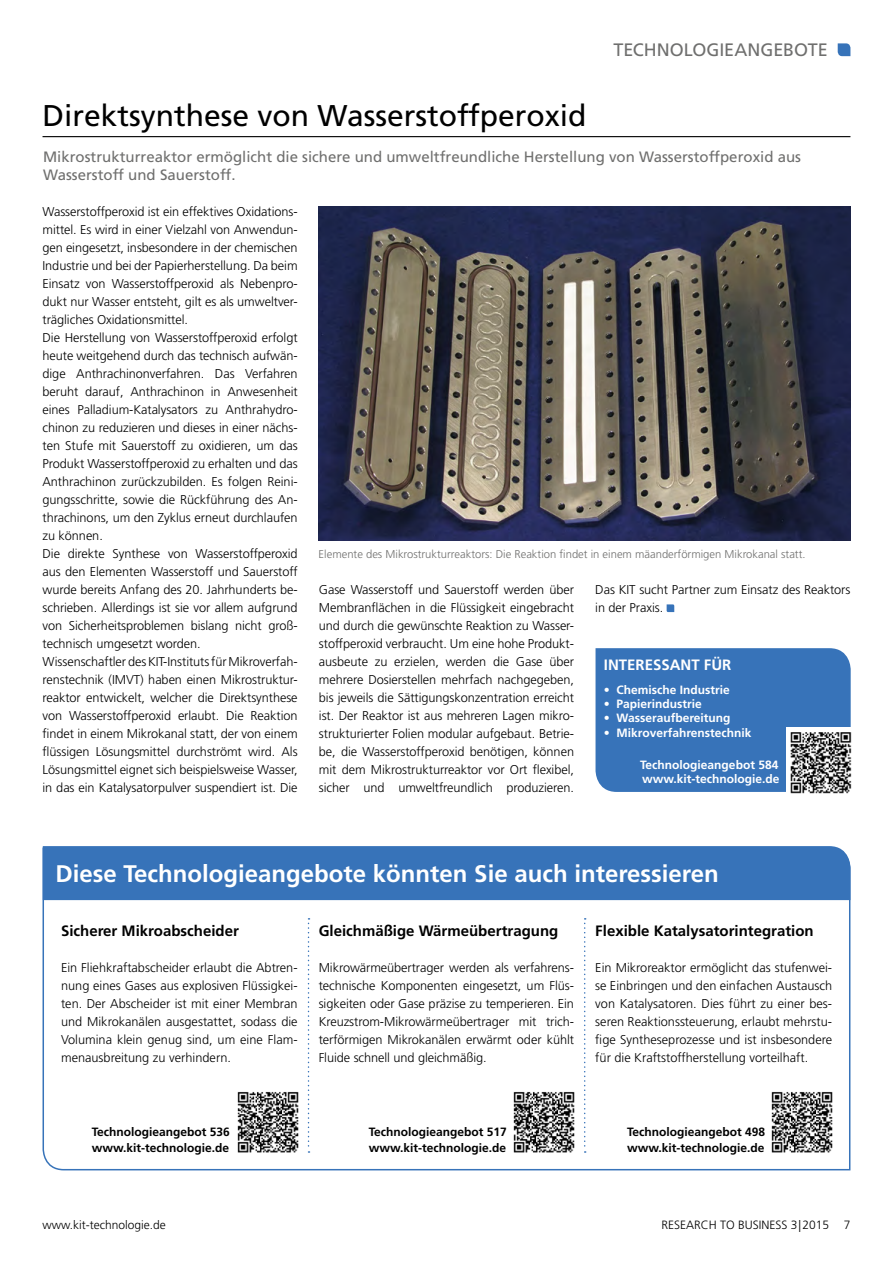
<style>
.page{position:relative;width:893px;height:1263px;background:#fff}
.page>*{position:absolute;margin:0;border:0;box-sizing:border-box;transform-origin:0 0}
.t1{font:30px "Frutiger LT Std";color:#000}
.t2{font:700 24px "Frutiger LT Std";color:#fff}
.t3{font:18px "Frutiger LT Std";color:#6f6f6e}
.t4{font:15px/18px "Frutiger LT Std";color:#6f6f6e}
.t5{font:700 15px "Frutiger LT Std";color:#000}
.t6{font:700 15px "Frutiger LT Std";color:#fff}
.t7{font:300 12.75px/18px "Frutiger LT Std";letter-spacing:-.005em;color:#000;text-align:justify}
.t8{font:700 12px/16.5px "Frutiger LT Std";color:#000}
.t9{font:700 12px/14.4px "Frutiger LT Std";color:#fff}
.t10{font:300 12px "Frutiger LT Std";color:#000}
.t11{font:300 11.25px "Frutiger LT Std";color:#6f6f6e}
</style>
<div class="page">
<svg style="left:838px;top:43px;width:12px;height:13px"></svg>
<svg style="left:42px;top:847px;width:809px;height:324px"></svg>
<div style="left:43px;top:846px;width:807px;height:54px;background:#3773b9"></div>
<svg style="left:308px;top:918px;width:1px;height:235px"></svg>
<img style="left:233px;top:1087px;width:69px;height:70px">
<img style="left:509px;top:1087px;width:69px;height:69px">
<img style="left:767px;top:1087px;width:70px;height:69px">
<svg style="left:584px;top:918px;width:2px;height:235px"></svg>
<hr style="left:43px;top:136px;width:807px;height:1px;background:#000">
<div style="left:595px;top:648px;width:256px;height:144px;background:#3773b9"></div>
<img style="left:787px;top:728px;width:65px;height:66px">
<img style="left:319px;top:207px;width:531px;height:333px">
<svg style="left:667px;top:604px;width:7px;height:8px"></svg>
<h3 class="t3" style="left:613px;top:39px;width:216px">TECHNOLOGIEANGEBOTE</h3>
<h1 class="t1" style="left:43px;top:98px;width:546px">Direktsynthese von Wasserstoffperoxid</h1>
<p class="t4" style="left:43px;top:148px;width:759px">Mikrostrukturreaktor ermöglicht die sichere und umweltfreundliche Herstellung von Wasserstoffperoxid aus<br>Wasserstoff und Sauerstoff.</p>
<p class="t7" style="left:43px;top:203px;width:257px;text-align:left">Wasserstoffperoxid ist ein effektives Oxidations&shy;mittel. Es wird in einer Vielzahl von Anwendun&shy;gen eingesetzt, insbesondere in der chemischen Industrie und bei der Papierherstellung. Da beim Einsatz von Wasserstoffperoxid als Nebenpro&shy;dukt nur Wasser entsteht, gilt es als umweltver&shy;trägliches Oxidationsmittel.<br>Die Herstellung von Wasserstoffperoxid erfolgt heute weitgehend durch das technisch aufwän&shy;dige Anthrachinonverfahren. Das Verfahren beruht darauf, Anthrachinon in Anwesenheit eines Palladium-Katalysators zu Anthrahydro&shy;chinon zu reduzieren und dieses in einer nächs&shy;ten Stufe mit Sauerstoff zu oxidieren, um das Produkt Wasserstoffperoxid zu erhalten und das Anthrachinon zurückzubilden. Es folgen Reini&shy;gungsschritte, sowie die Rückführung des An&shy;thrachinons, um den Zyklus erneut durchlaufen zu können.<br>Die direkte Synthese von Wasserstoffperoxid aus den Elementen Wasserstoff und Sauerstoff wurde bereits Anfang des 20. Jahrhunderts be&shy;schrieben. Allerdings ist sie vor allem aufgrund von Sicherheitsproblemen bislang nicht groß&shy;technisch umgesetzt worden.<br>Wissenschaftler des KIT-Instituts für Mikroverfah&shy;renstechnik (IMVT) haben einen Mikrostruktur&shy;reaktor entwickelt, welcher die Direktsynthese von Wasserstoffperoxid erlaubt. Die Reaktion findet in einem Mikrokanal statt, der von einem flüssigen Lösungsmittel durchströmt wird. Als Lösungsmittel eignet sich beispielsweise Wasser, in das ein Katalysatorpulver suspendiert ist. Die</p>
<p class="t11" style="left:319px;top:548px;width:488px">Elemente des Mikrostrukturreaktors: Die Reaktion findet in einem mäanderförmigen Mikrokanal statt.</p>
<p class="t7" style="left:319px;top:581px;width:257px">Gase Wasserstoff und Sauerstoff werden über Membranflächen in die Flüssigkeit eingebracht und durch die gewünschte Reaktion zu Wasser&shy;stoffperoxid verbraucht. Um eine hohe Produkt&shy;ausbeute zu erzielen, werden die Gase über mehrere Dosierstellen mehrfach nachgegeben, bis jeweils die Sättigungskonzentration erreicht ist. Der Reaktor ist aus mehreren Lagen mikro&shy;strukturierter Folien modular aufgebaut. Betrie&shy;be, die Wasserstoffperoxid benötigen, können mit dem Mikrostrukturreaktor vor Ort flexibel, sicher und umweltfreundlich produzieren.</p>
<p class="t7" style="left:595px;top:581px;width:257px">Das KIT sucht Partner zum Einsatz des Reaktors in der Praxis.</p>
<p class="t6" style="left:604px;top:656px;width:129px">INTERESSANT FÜR</p>
<p class="t9" style="left:604px;top:682px;width:128px">• Chemische Industrie</p>
<p class="t9" style="left:604px;top:697px;width:100px">• Papierindustrie</p>
<p class="t9" style="left:604px;top:711px;width:128px">• Wasseraufbereitung</p>
<p class="t9" style="left:604px;top:725px;width:149px">• Mikroverfahrenstechnik</p>
<p class="t9" style="left:640px;top:757px;width:141px">Technologieangebot 584 www.kit-technologie.de</p>
<h2 class="t2" style="left:56px;top:860px;width:665px">Diese Technologieangebote könnten Sie auch interessieren</h2>
<p class="t5" style="left:61px;top:922px;width:179px">Sicherer Mikroabscheider</p>
<p class="t7" style="left:61px;top:959px;width:238px">Ein Fliehkraftabscheider erlaubt die Abtren&shy;nung eines Gases aus explosiven Flüssigkei&shy;ten. Der Abscheider ist mit einer Membran und Mikrokanälen ausgestattet, sodass die Volumina klein genug sind, um eine Flam&shy;menausbreitung zu verhindern.</p>
<p class="t5" style="left:319px;top:922px;width:241px">Gleichmäßige Wärmeübertragung</p>
<p class="t7" style="left:319px;top:959px;width:257px">Mikrowärmeübertrager werden als verfahrens&shy;technische Komponenten eingesetzt, um Flüs&shy;sigkeiten oder Gase präzise zu temperieren. Ein Kreuzstrom-Mikrowärmeübertrager mit trich&shy;terförmigen Mikrokanälen erwärmt oder kühlt Fluide schnell und gleichmäßig.</p>
<p class="t5" style="left:595px;top:922px;width:220px">Flexible Katalysatorintegration</p>
<p class="t7" style="left:595px;top:959px;width:238px">Ein Mikroreaktor ermöglicht das stufenwei&shy;se Einbringen und den einfachen Austausch von Katalysatoren. Dies führt zu einer bes&shy;seren Reaktionssteuerung, erlaubt mehrstu&shy;fige Syntheseprozesse und ist insbesondere für die Kraftstoffherstellung vorteilhaft.</p>
<p class="t8" style="left:92px;top:1123px;width:140px">Technologieangebot 536 www.kit-technologie.de</p>
<p class="t8" style="left:627px;top:1123px;width:140px">Technologieangebot 498 www.kit-technologie.de</p>
<p class="t8" style="left:369px;top:1123px;width:140px">Technologieangebot 517 www.kit-technologie.de</p>
<p class="t10" style="left:43px;top:1218px;width:125px">www.kit-technologie.de</p>
<p class="t10" style="left:661px;top:1218px;width:191px">RESEARCH TO BUSINESS 3|2015 7</p>
</div>
